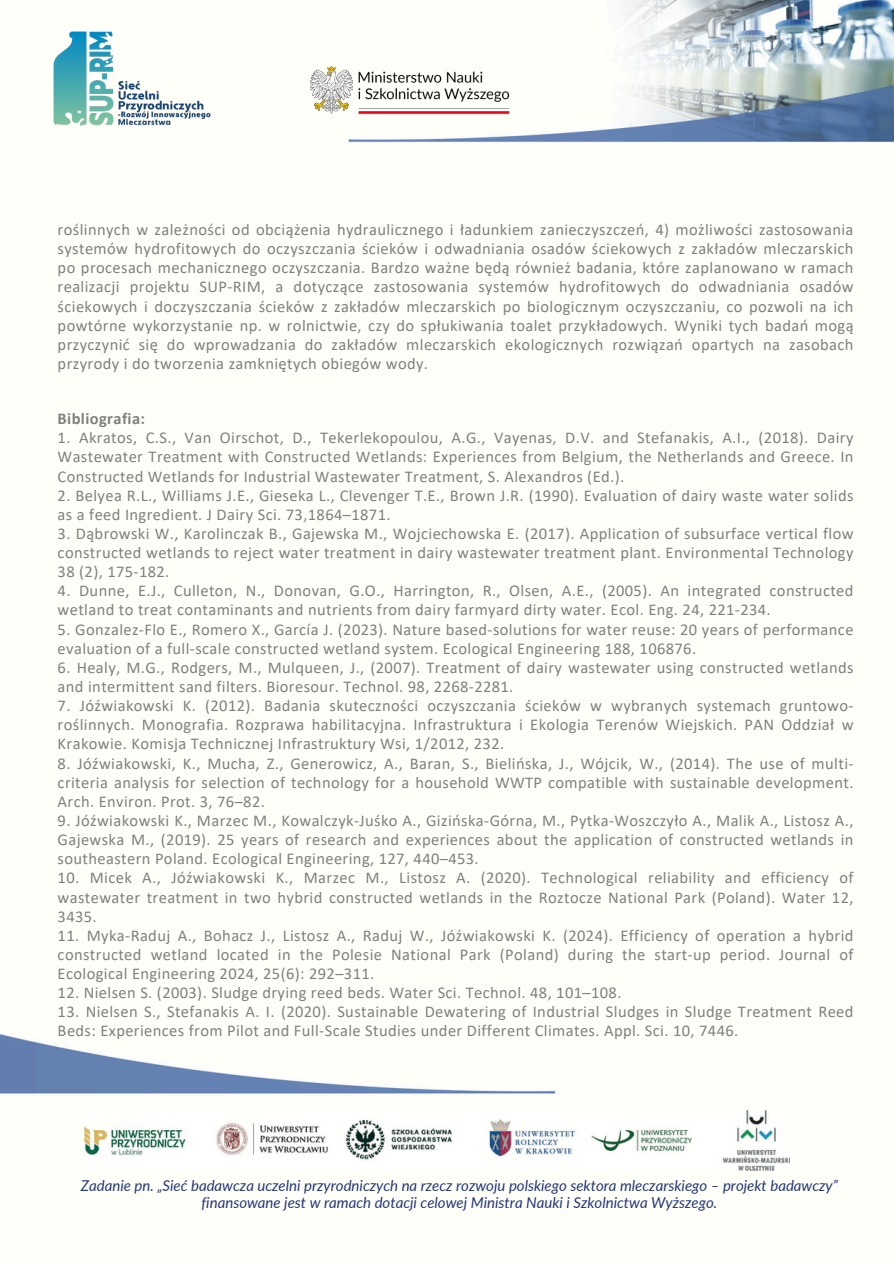
<style>
.page{position:relative;width:894px;height:1264px;background:#fff}
.page>*{position:absolute;margin:0;border:0;box-sizing:border-box;transform-origin:0 0}
.t1{font:16.5px/19.2px "Calibri";letter-spacing:.025em;color:#808080;text-align:justify}
.t2{font:700 16.5px "Calibri";letter-spacing:.025em;color:#808080}
.t3{font:italic 15px/16.8px "Lato";color:#253877;text-align:center}
</style>
<div class="page">
<img style="left:0;top:0;width:893px;height:1171px">
<img style="left:46px;top:24px;width:171px;height:108px">
<img style="left:85px;top:1110px;width:704px;height:60px">
<img style="left:299px;top:55px;width:220px;height:69px">
<p class="t1" style="left:58px;top:221px;width:797px">roślinnych w zależności od obciążenia hydraulicznego i ładunkiem zanieczyszczeń, 4) możliwości zastosowania systemów hydrofitowych do oczyszczania ścieków i odwadniania osadów ściekowych z zakładów mleczarskich po procesach mechanicznego oczyszczania. Bardzo ważne będą również badania, które zaplanowano w ramach realizacji projektu SUP-RIM, a dotyczące zastosowania systemów hydrofitowych do odwadniania osadów ściekowych i doczyszczania ścieków z zakładów mleczarskich po biologicznym oczyszczaniu, co pozwoli na ich powtórne wykorzystanie np. w rolnictwie, czy do spłukiwania toalet przykładowych. Wyniki tych badań mogą przyczynić się do wprowadzania do zakładów mleczarskich ekologicznych rozwiązań opartych na zasobach przyrody i do tworzenia zamkniętych obiegów wody.</p>
<h1 class="t2" style="left:58px;top:412px;width:89px">Bibliografia:</h1>
<h1 class="t1" style="left:58px;top:429px;width:797px">1. Akratos, C.S., Van Oirschot, D., Tekerlekopoulou, A.G., Vayenas, D.V. and Stefanakis, A.I., (2018). Dairy Wastewater Treatment with Constructed Wetlands: Experiences from Belgium, the Netherlands and Greece. In Constructed Wetlands for Industrial Wastewater Treatment, S. Alexandros (Ed.).</h1>
<h1 class="t1" style="left:58px;top:487px;width:797px">2. Belyea R.L., Williams J.E., Gieseka L., Clevenger T.E., Brown J.R. (1990). Evaluation of dairy waste water solids as a feed Ingredient. J Dairy Sci. 73,1864–1871.</h1>
<h1 class="t1" style="left:58px;top:525px;width:797px">3. Dąbrowski W., Karolinczak B., Gajewska M., Wojciechowska E. (2017). Application of subsurface vertical flow constructed wetlands to reject water treatment in dairy wastewater treatment plant. Environmental Technology 38 (2), 175-182.</h1>
<h1 class="t1" style="left:58px;top:582px;width:797px">4. Dunne, E.J., Culleton, N., Donovan, G.O., Harrington, R., Olsen, A.E., (2005). An integrated constructed wetland to treat contaminants and nutrients from dairy farmyard dirty water. Ecol. Eng. 24, 221-234.</h1>
<h1 class="t1" style="left:58px;top:621px;width:797px">5. Gonzalez-Flo E., Romero X., García J. (2023). Nature based-solutions for water reuse: 20 years of performance evaluation of a full-scale constructed wetland system. Ecological Engineering 188, 106876.</h1>
<h1 class="t1" style="left:58px;top:659px;width:797px">6. Healy, M.G., Rodgers, M., Mulqueen, J., (2007). Treatment of dairy wastewater using constructed wetlands and intermittent sand filters. Bioresour. Technol. 98, 2268-2281.</h1>
<h1 class="t1" style="left:58px;top:697px;width:797px">7. Jóźwiakowski K. (2012). Badania skuteczności oczyszczania ścieków w wybranych systemach gruntowo&shy;roślinnych. Monografia. Rozprawa habilitacyjna. Infrastruktura i Ekologia Terenów Wiejskich. PAN Oddział w Krakowie. Komisja Technicznej Infrastruktury Wsi, 1/2012, 232.</h1>
<h1 class="t1" style="left:58px;top:754px;width:797px">8. Jóźwiakowski, K., Mucha, Z., Generowicz, A., Baran, S., Bielińska, J., Wójcik, W., (2014). The use of multi&shy;criteria analysis for selection of technology for a household WWTP compatible with sustainable development.<br>Arch. Environ. Prot. 3, 76–82.</h1>
<h1 class="t1" style="left:58px;top:812px;width:797px">9. Jóźwiakowski K., Marzec M., Kowalczyk-Juśko A., Gizińska-Górna, M., Pytka-Woszczyło A., Malik A., Listosz A., Gajewska M., (2019). 25 years of research and experiences about the application of constructed wetlands in southeastern Poland. Ecological Engineering, 127, 440–453.</h1>
<h1 class="t1" style="left:58px;top:869px;width:797px">10. Micek A., Jóźwiakowski K., Marzec M., Listosz A. (2020). Technological reliability and efficiency of wastewater treatment in two hybrid constructed wetlands in the Roztocze National Park (Poland). Water 12, 3435.</h1>
<h1 class="t1" style="left:58px;top:927px;width:797px">11. Myka-Raduj A., Bohacz J., Listosz A., Raduj W., Jóźwiakowski K. (2024). Efficiency of operation a hybrid constructed wetland located in the Polesie National Park (Poland) during the start-up period. Journal of Ecological Engineering 2024, 25(6): 292–311.</h1>
<h1 class="t1" style="left:58px;top:984px;width:565px">12. Nielsen S. (2003). Sludge drying reed beds. Water Sci. Technol. 48, 101–108.</h1>
<h1 class="t1" style="left:58px;top:1003px;width:797px">13. Nielsen S., Stefanakis A. I. (2020). Sustainable Dewatering of Industrial Sludges in Sludge Treatment Reed<br>Beds: Experiences from Pilot and Full-Scale Studies under Different Climates. Appl. Sci. 10, 7446.</h1>
<h1 class="t3" style="left:81px;top:1176px;width:758px">Zadanie pn. „Sieć badawcza uczelni przyrodniczych na rzecz rozwoju polskiego sektora mleczarskiego – projekt badawczy” finansowane jest w ramach dotacji celowej Ministra Nauki i Szkolnictwa Wyższego.</h1>
</div>
